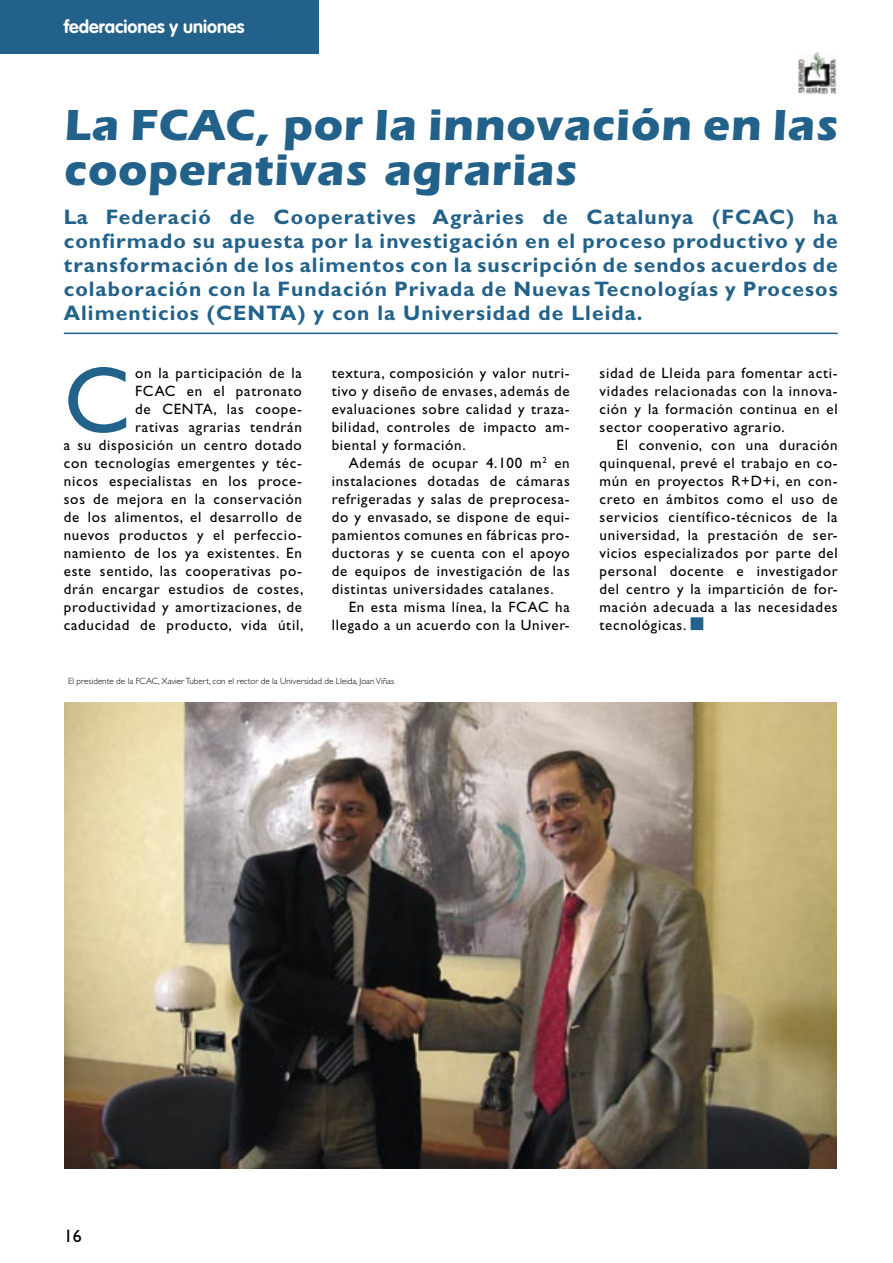
<style>
.page{position:relative;width:893px;height:1263px;background:#fff}
.page>*{position:absolute;margin:0;border:0;box-sizing:border-box;transform-origin:0 0}
.t1{font:94.2px "Gill Sans";color:#226189}
.t2{font:700 45px/45px "Itc Eras";letter-spacing:.015em;color:#226189}
.t3{font:700 21px/24px "Gill Sans";letter-spacing:.05em;color:#226189;text-align:justify}
.t4{font:700 18px "VAG Rounded";color:#fff}
.t5{font:18px "Gill Sans";color:#000}
.t6{font:15px/18px "Gill Sans";letter-spacing:.05em;color:#000;text-align:justify}
.t7{font:300 9px "Gill Sans";color:#000}
</style>
<div class="page">
<div style="left:0;top:0;width:319px;height:54px;background:#226189"></div>
<div style="left:691px;top:618px;width:12px;height:11px;background:#226189"></div>
<div style="left:691px;top:617px;width:12px;height:13px;border:2px solid #226189"></div>
<hr style="left:64px;top:333px;width:774px;height:1px;background:#226189">
<img style="left:798px;top:53px;width:38px;height:41px">
<img style="left:65px;top:703px;width:772px;height:466px">
<p class="t4" style="left:64px;top:17px;width:182px">federaciones y uniones</p>
<h2 class="t2" style="left:64px;top:103px;width:775px">La FCAC, por la innovación en las cooperativas agrarias</h2>
<p class="t3" style="left:64px;top:205px;width:775px">La Federació de Cooperatives Agràries de Catalunya (FCAC) ha confirmado su apuesta por la investigación en el proceso productivo y de transformación de los alimentos con la suscripción de sendos acuerdos de colaboración con la Fundación Privada de Nuevas Tecnologías y Procesos Alimenticios (CENTA) y con la Universidad de Lleida.</p>
<h1 class="t1" style="left:64px;top:346px;width:68px">C</h1>
<p class="t6" style="left:64px;top:364px;width:241px;text-align:right">on la participación de la<br>FCAC en el patronato<br>de CENTA, las coope-<br>rativas agrarias tendrán<br>a su disposición un centro dotado con tecnologías emergentes y téc&shy;nicos especialistas en los proce&shy;sos de mejora en la conservación de los alimentos, el desarrollo de nuevos productos y el perfeccio&shy;namiento de los ya existentes. En este sentido, las cooperativas po&shy;drán encargar estudios de costes, productividad y amortizaciones, de caducidad de producto, vida útil,</p>
<p class="t6" style="left:332px;top:364px;width:240px">textura, composición y valor nutri&shy;tivo y diseño de envases, además de evaluaciones sobre calidad y traza&shy;bilidad, controles de impacto am&shy;biental y formación.</p>
<p class="t6" style="left:332px;top:454px;width:240px;text-indent:17px">Además de ocupar 4.100 m<sup>2</sup> en instalaciones dotadas de cámaras refrigeradas y salas de preprocesa&shy;do y envasado, se dispone de equi&shy;pamientos comunes en fábricas pro&shy;ductoras y se cuenta con el apoyo de equipos de investigación de las distintas universidades catalanes.</p>
<p class="t6" style="left:332px;top:598px;width:240px;text-align:right">En esta misma línea, la FCAC ha llegado a un acuerdo con la Univer-</p>
<p class="t7" style="left:68px;top:676px;width:328px">El presidente de la FCAC, Xavier Tubert, con el rector de la Universidad de Lleida, Joan Viñas</p>
<p class="t6" style="left:600px;top:364px;width:240px">sidad de Lleida para fomentar acti&shy;vidades relacionadas con la innova&shy;ción y la formación continua en el sector cooperativo agrario.</p>
<p class="t6" style="left:600px;top:436px;width:240px;text-indent:17px">El convenio, con una duración quinquenal, prevé el trabajo en co&shy;mún en proyectos R+D+i, en con&shy;creto en ámbitos como el uso de servicios científico-técnicos de la universidad, la prestación de ser&shy;vicios especializados por parte del personal docente e investigador del centro y la impartición de for&shy;mación adecuada a las necesidades tecnológicas.</p>
<p class="t5" style="left:64px;top:1225px;width:19px">16</p>
</div>
